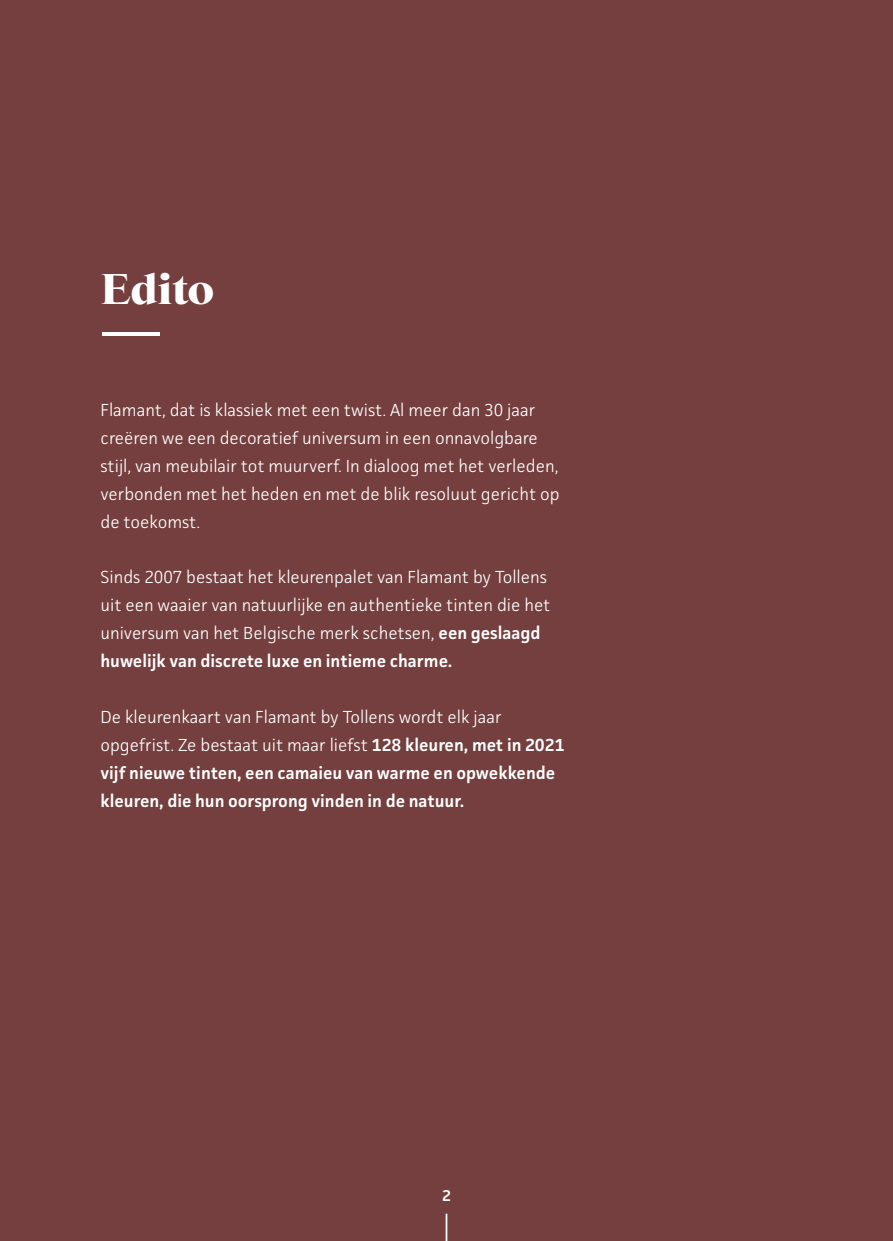
<style>
.page{position:relative;width:893px;height:1241px;background:#fff}
.page>*{position:absolute;margin:0;border:0;box-sizing:border-box;transform-origin:0 0}
.t1{font:900 63px "Starling";color:#fff}
.t2{font:900 43.75px "Starling";color:#fff}
.t3{font:300 17.5px/28px "Facit";color:#fff}
.t4{font:600 17.5px/28px "Facit";color:#fff}
.t5{font:600 15.75px "Facit";color:#fff}
.s1{font-weight:600}
.s2{font-weight:300}
</style>
<div class="page">
<div style="left:0;top:0;width:893px;height:1240px;background:#743f3e"></div>
<svg style="left:446px;top:1213px;width:1px;height:27px"></svg>
<h2 class="t2" style="left:100px;top:263px;width:115px">Edito</h2>
<h1 class="t1" style="left:100px;top:290px;width:62px">—</h1>
<p class="t3" style="left:100px;top:395px;width:461px">Flamant, dat is klassiek met een twist. Al meer dan 30 jaar creëren we een decoratief universum in een onnavolgbare stijl, van meubilair tot muurverf. In dialoog met het verleden, verbonden met het heden en met de blik resoluut gericht op de toekomst.</p>
<p class="t3" style="left:100px;top:563px;width:451px">Sinds 2007 bestaat het kleurenpalet van Flamant by Tollens uit een waaier van natuurlijke en authentieke tinten die het universum van het Belgische merk schetsen, <span class="s1">een geslaagd huwelijk van discrete luxe en intieme charme.</span></p>
<p class="t4" style="left:100px;top:702px;width:466px"><span class="s2">De kleurenkaart van Flamant by Tollens wordt elk jaar opgefrist. Ze bestaat uit maar liefst</span> 128 kleuren, met in 2021 vijf nieuwe tinten, een camaieu van warme en opwekkende kleuren, die hun oorsprong vinden in de natuur.</p>
<p class="t5" style="left:442px;top:1185px;width:10px">2</p>
</div>
